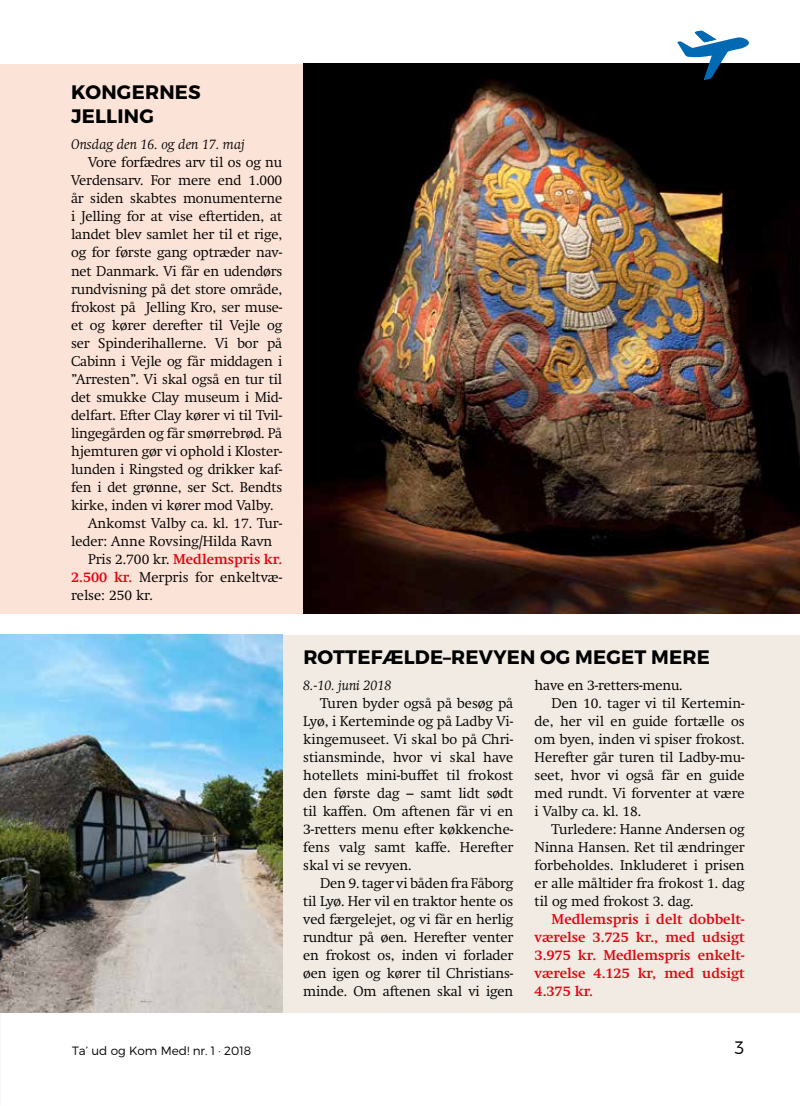
<style>
.page{position:relative;width:800px;height:1106px;background:#fff}
.page>*{position:absolute;margin:0;border:0;box-sizing:border-box;transform-origin:0 0}
.t1{font:700 19.5px/24px "Montserrat";letter-spacing:.01em;color:#000}
.t2{font:300 18px "Montserrat";color:#000}
.t3{font:300 13.95px/18px "Swift";letter-spacing:-.01em;color:#000;text-align:justify}
.t4{font:700 13.95px/18px "Swift";color:#e30613;text-align:justify}
.t5{font:italic 300 13.95px "Swift";color:#000}
.t6{font:300 12px "Montserrat";color:#000}
.s1{font-weight:300;color:#000}
.s2{font-weight:700;color:#e30613}
</style>
<div class="page">
<div style="left:0;top:64px;width:799px;height:549px;background:#fce3d7"></div>
<div style="left:0;top:634px;width:799px;height:378px;background:#f1ebe3"></div>
<img style="left:303px;top:64px;width:496px;height:549px">
<img style="left:0;top:635px;width:282px;height:377px">
<svg style="left:677px;top:31px;width:71px;height:49px"></svg>
<h1 class="t1" style="left:71px;top:81px;width:131px">KONGERNES<br>JELLING</h1>
<p class="t5" style="left:71px;top:136px;width:175px">Onsdag den 16. og den 17. maj</p>
<p class="t3" style="left:88px;top:154px;width:196px">Vore forfædres arv til os og nu</p>
<p class="t3" style="left:71px;top:172px;width:213px">Verdensarv. For mere end 1.000</p>
<p class="t3" style="left:71px;top:190px;width:213px">år siden skabtes monumenterne</p>
<p class="t3" style="left:71px;top:208px;width:213px">i Jelling for at vise eftertiden, at</p>
<p class="t3" style="left:71px;top:226px;width:213px">landet blev samlet her til et rige,</p>
<p class="t3" style="left:71px;top:244px;width:213px">og for første gang optræder nav-</p>
<p class="t3" style="left:71px;top:262px;width:213px">net Danmark. Vi får en udendørs</p>
<p class="t3" style="left:71px;top:280px;width:213px">rundvisning på det store område,</p>
<p class="t3" style="left:71px;top:298px;width:213px">frokost på Jelling Kro, ser muse-</p>
<p class="t3" style="left:71px;top:316px;width:213px">et og kører derefter til Vejle og</p>
<p class="t3" style="left:71px;top:334px;width:213px">ser Spinderihallerne. Vi bor på</p>
<p class="t3" style="left:71px;top:352px;width:213px">Cabinn i Vejle og får middagen i</p>
<p class="t3" style="left:71px;top:370px;width:213px">”Arresten”. Vi skal også en tur til</p>
<p class="t3" style="left:71px;top:388px;width:213px">det smukke Clay museum i Mid-</p>
<p class="t3" style="left:71px;top:406px;width:213px">delfart. Efter Clay kører vi til Tvil-</p>
<p class="t3" style="left:71px;top:424px;width:213px">lingegården og får smørrebrød. På</p>
<p class="t3" style="left:71px;top:442px;width:213px">hjemturen gør vi ophold i Kloster-</p>
<p class="t3" style="left:71px;top:460px;width:213px">lunden i Ringsted og drikker kaf-</p>
<p class="t3" style="left:71px;top:478px;width:213px">fen i det grønne, ser Sct. Bendts</p>
<p class="t3" style="left:71px;top:496px;width:204px">kirke, inden vi kører mod Valby.</p>
<p class="t3" style="left:88px;top:514px;width:196px">Ankomst Valby ca. kl. 17. Tur-</p>
<p class="t3" style="left:71px;top:532px;width:203px">leder: Anne Rovsing/Hilda Ravn</p>
<p class="t4" style="left:88px;top:550px;width:196px"><span class="s1">Pris 2.700 kr.</span> Medlemspris kr.</p>
<p class="t3" style="left:71px;top:568px;width:213px"><span class="s2">2.500 kr.</span> Merpris for enkeltvæ-</p>
<p class="t3" style="left:71px;top:586px;width:83px">relse: 250 kr.</p>
<h1 class="t1" style="left:303px;top:645px;width:408px">ROTTEFÆLDE–REVYEN OG MEGET MERE</h1>
<p class="t5" style="left:303px;top:676px;width:90px">8.-10. juni 2018</p>
<p class="t3" style="left:303px;top:694px;width:211px;text-indent:17px">Turen byder også på besøg på Lyø, i Kerteminde og på Ladby Vi&shy;kingemuseet. Vi skal bo på Chri&shy;stiansminde, hvor vi skal have hotellets mini-buffet til frokost den første dag – samt lidt sødt til kaffen. Om aftenen får vi en 3-retters menu efter køkkenche&shy;fens valg samt kaffe. Herefter skal vi se revyen.</p>
<p class="t3" style="left:303px;top:874px;width:211px;text-indent:17px">Den 9. tager vi båden fra Fåborg til Lyø. Her vil en traktor hente os ved færgelejet, og vi får en herlig rundtur på øen. Herefter venter en frokost os, inden vi forlader øen igen og kører til Christians&shy;minde. Om aftenen skal vi igen</p>
<p class="t3" style="left:534px;top:676px;width:149px">have en 3-retters-menu.</p>
<p class="t3" style="left:551px;top:694px;width:194px">Den 10. tager vi til Kertemin-</p>
<p class="t3" style="left:534px;top:712px;width:211px">de, her vil en guide fortælle os</p>
<p class="t3" style="left:534px;top:730px;width:211px">om byen, inden vi spiser frokost.</p>
<p class="t3" style="left:534px;top:748px;width:211px">Herefter går turen til Ladby-mu-</p>
<p class="t3" style="left:534px;top:766px;width:211px">seet, hvor vi også får en guide</p>
<p class="t3" style="left:534px;top:784px;width:211px">med rundt. Vi forventer at være</p>
<p class="t3" style="left:534px;top:802px;width:108px">i Valby ca. kl. 18.</p>
<p class="t3" style="left:551px;top:820px;width:194px">Turledere: Hanne Andersen og</p>
<p class="t3" style="left:534px;top:838px;width:211px">Ninna Hansen. Ret til ændringer</p>
<p class="t3" style="left:534px;top:856px;width:211px">forbeholdes. Inkluderet i prisen</p>
<p class="t3" style="left:534px;top:874px;width:211px">er alle måltider fra frokost 1. dag</p>
<p class="t3" style="left:534px;top:892px;width:161px">til og med frokost 3. dag.</p>
<p class="t4" style="left:534px;top:910px;width:211px;text-indent:17px">Medlemspris i delt dobbelt&shy;værelse 3.725 kr., med udsigt 3.975 kr. Medlemspris enkelt&shy;værelse 4.125 kr, med udsigt 4.375 kr.</p>
<p class="t6" style="left:72px;top:1043px;width:180px">Ta’ ud og Kom Med! nr. 1 · 2018</p>
<p class="t2" style="left:734px;top:1036px;width:11px">3</p>
</div>
